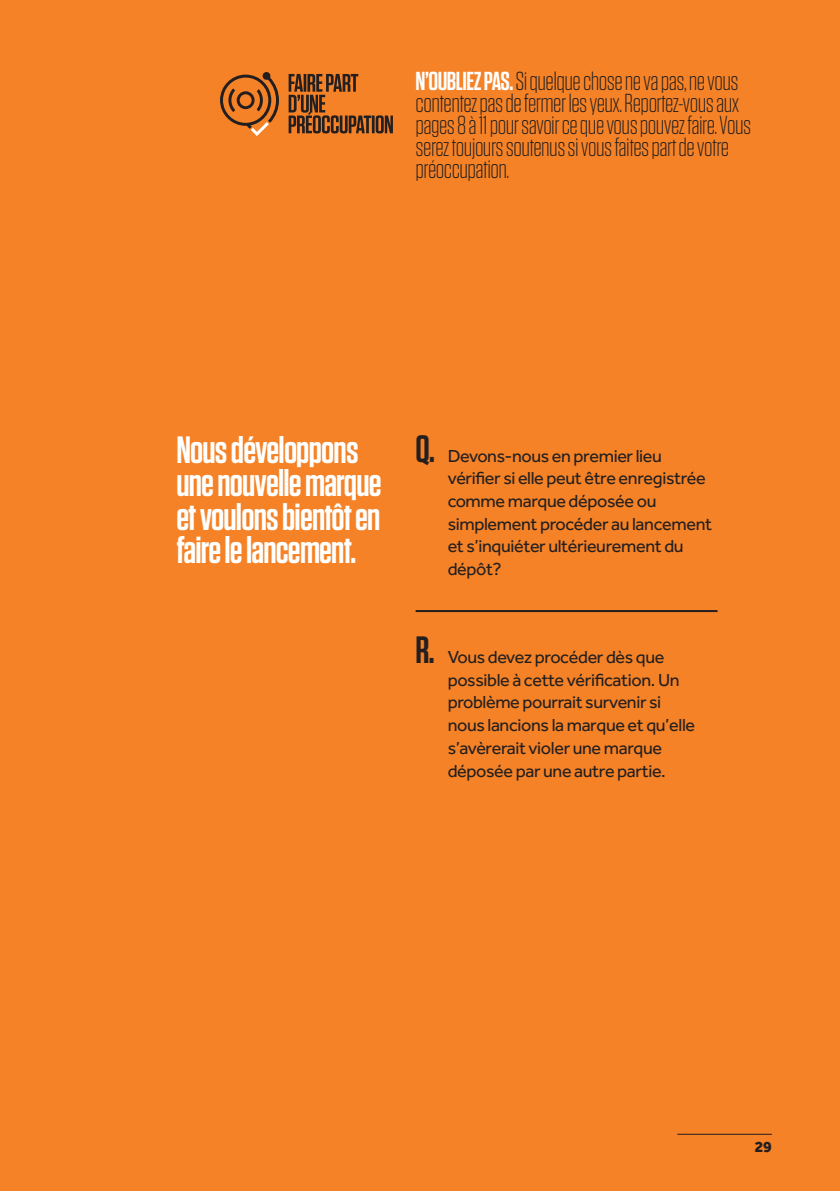
<style>
.page{position:relative;width:840px;height:1191px;background:#fff}
.page>*{position:absolute;margin:0;border:0;box-sizing:border-box;transform-origin:0 0}
.t1{font:600 38px/33.6px "Tungsten";letter-spacing:-.02em;color:#fff}
.t2{font:300 26px/22px "Tungsten";letter-spacing:-.02em;color:#231f20}
.t3{font:18px/22.6px "Effra";letter-spacing:-.02em;color:#231f20}
.t4{font:800 16px "Effra";color:#231f20}
.s1{font-weight:600;color:#fff}
.s2{font-family:"Tungsten";font-weight:600;font-size:38px}
</style>
<div class="page">
<div style="left:0;top:0;width:839px;height:1191px;background:#f58226"></div>
<hr style="left:415px;top:610px;width:302px;height:2px;background:#231f20">
<svg style="left:220px;top:72px;width:59px;height:64px"></svg>
<svg style="left:288px;top:74px;width:104px;height:59px"></svg>
<hr style="left:677px;top:1134px;width:94px;height:1px;background:#231f20">
<h2 class="t2" style="left:415px;top:70px;width:337px"><span class="s1">N’OUBLIEZ PAS.</span> Si quelque chose ne va pas, ne vous contentez pas de fermer les yeux. Reportez-vous aux pages 8 à 11 pour savoir ce que vous pouvez faire. Vous serez toujours soutenus si vous faites part de votre préoccupation.</h2>
<h1 class="t1" style="left:176px;top:433px;width:206px">Nous développons une nouvelle marque et voulons bientôt en faire le lancement.</h1>
<p class="t3" style="left:447px;top:444px;width:266px;text-indent:-32px"><span class="s2">Q.</span> Devons-nous en premier lieu vérifier si elle peut être enregistrée comme marque déposée ou simplement procéder au lancement et s’inquiéter ultérieurement du dépôt?</p>
<p class="t3" style="left:447px;top:645px;width:249px;text-indent:-32px"><span class="s2">R.</span> Vous devez procéder dès que possible à cette vérification. Un problème pourrait survenir si nous lancions la marque et qu’elle s’avèrerait violer une marque déposée par une autre partie.</p>
<p class="t4" style="left:754px;top:1137px;width:19px">29</p>
</div>
